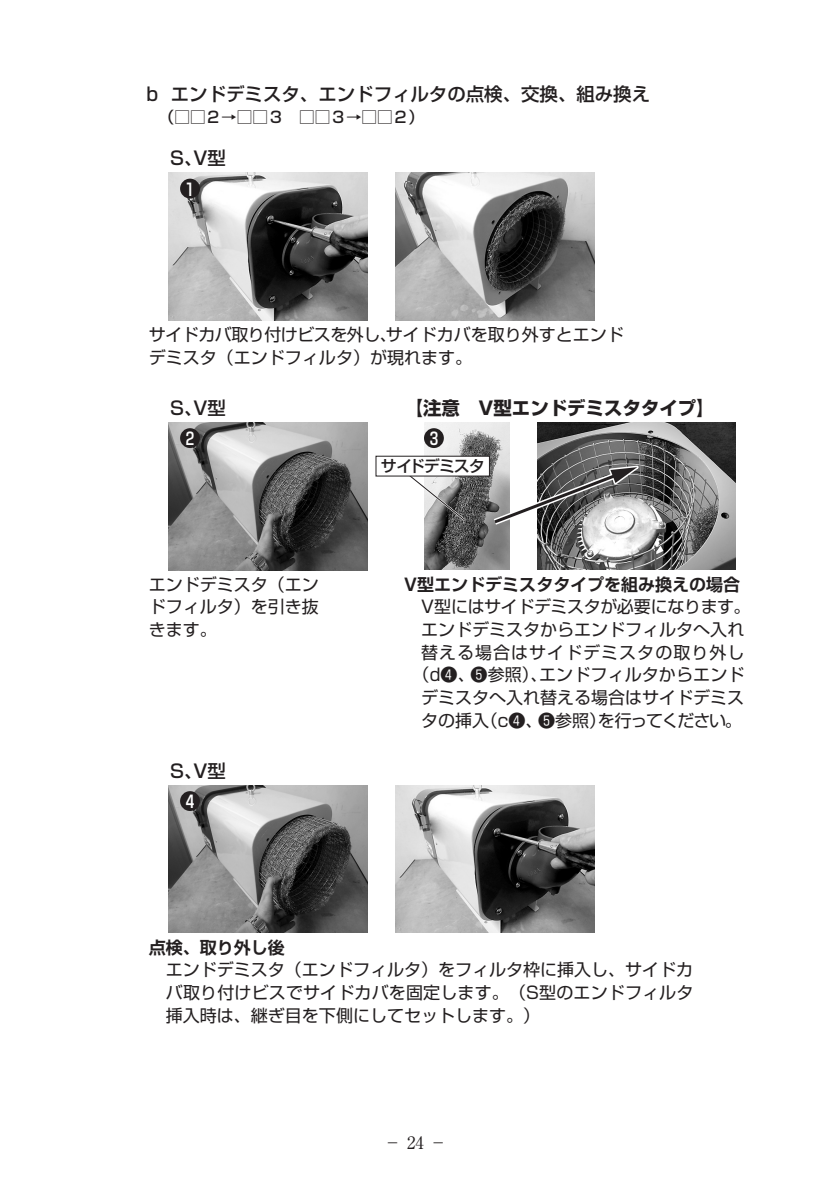
<style>
.page{position:relative;width:831px;height:1191px;background:#fff}
.page>*{position:absolute;margin:0;border:0;box-sizing:border-box;transform-origin:0 0}
.t1{font:500 18.4px "Shin Go Pro";color:#231f20}
.t2{font:700 18.4px "Shin Go Pro";color:#231f20}
.t3{font:17px/22.6px "Shin Go Pro";color:#231f20;text-align:justify}
.t4{font:700 17px "Shin Go Pro De";color:#231f20}
.t5{font:17px "Ryumin Pro";color:#231f20}
.t6{font:500 17px "Shin Go Pro";color:#fff}
.t7{font:500 16px "Shin Go Pro";letter-spacing:-.055em;color:#231f20}
.t8{font:500 15.6px "Shin Go Pro";color:#231f20}
</style>
<div class="page">
<img style="left:169px;top:173px;width:198px;height:147px">
<img style="left:395px;top:785px;width:199px;height:148px">
<img style="left:395px;top:173px;width:199px;height:147px">
<img style="left:169px;top:422px;width:198px;height:148px">
<img style="left:169px;top:785px;width:198px;height:148px">
<div style="left:180px;top:179px;width:20px;height:19px;background:#231f20;border-radius:50%"></div>
<div style="left:180px;top:428px;width:20px;height:20px;background:#231f20;border-radius:50%"></div>
<img style="left:424px;top:422px;width:85px;height:148px">
<img style="left:537px;top:422px;width:199px;height:148px">
<div style="left:424px;top:428px;width:20px;height:20px;background:#231f20;border-radius:50%"></div>
<div style="left:180px;top:791px;width:20px;height:20px;background:#231f20;border-radius:50%"></div>
<svg style="left:403px;top:476px;width:64px;height:47px"></svg>
<div style="left:375px;top:456px;width:115px;height:20px;background:#fff"></div>
<svg style="left:487px;top:463px;width:161px;height:66px"></svg>
<p class="t1" style="left:143px;top:79px;width:508px">ｂエンドデミスタ、エンドフィルタの点検、交換、組み換え</p>
<p class="t8" style="left:143px;top:104px;width:282px">　（□□２→□□３　□□３→□□２）</p>
<p class="t1" style="left:170px;top:143px;width:57px">S、V型</p>
<p class="t6" style="left:186px;top:175px;width:10px">1</p>
<p class="t3" style="left:149px;top:321px;width:476px">サイドカバ取り付けビスを外し、サイドカバを取り外すとエンドデミスタ（エンドフィルタ）が現れます。</p>
<p class="t1" style="left:170px;top:392px;width:57px">S、V型</p>
<p class="t6" style="left:186px;top:425px;width:10px">2</p>
<p class="t3" style="left:149px;top:571px;width:171px">エンドデミスタ（エンドフィルタ）を引き抜きます。</p>
<p class="t1" style="left:170px;top:755px;width:57px">S、V型</p>
<p class="t6" style="left:186px;top:787px;width:10px">4</p>
<p class="t2" style="left:405px;top:393px;width:311px">【注意　V型エンドデミスタタイプ】</p>
<p class="t6" style="left:429px;top:425px;width:10px">3</p>
<p class="t7" style="left:381px;top:452px;width:105px">サイドデミスタ</p>
<p class="t4" style="left:404px;top:570px;width:337px">V型エンドデミスタタイプを組み換えの場合</p>
<p class="t3" style="left:412px;top:593px;width:339px;text-align:center">V型にはサイドデミスタが必要になります。エンドデミスタからエンドフィルタへ入れ替える場合はサイドデミスタの取り外し（d❹、❺参照）、エンドフィルタからエンドデミスタへ入れ替える場合はサイドデミスタの挿入（c❹、❺参照）を行ってください。</p>
<p class="t4" style="left:149px;top:933px;width:137px">点検、取り外し後</p>
<p class="t3" style="left:166px;top:956px;width:529px">エンドデミスタ（エンドフィルタ）をフィルタ枠に挿入し、サイドカバ取り付けビスでサイドカバを固定します。（S型のエンドフィルタ挿入時は、継ぎ目を下側にしてセットします。）</p>
<p class="t5" style="left:384px;top:1129px;width:64px">－ 24 －</p>
</div>
